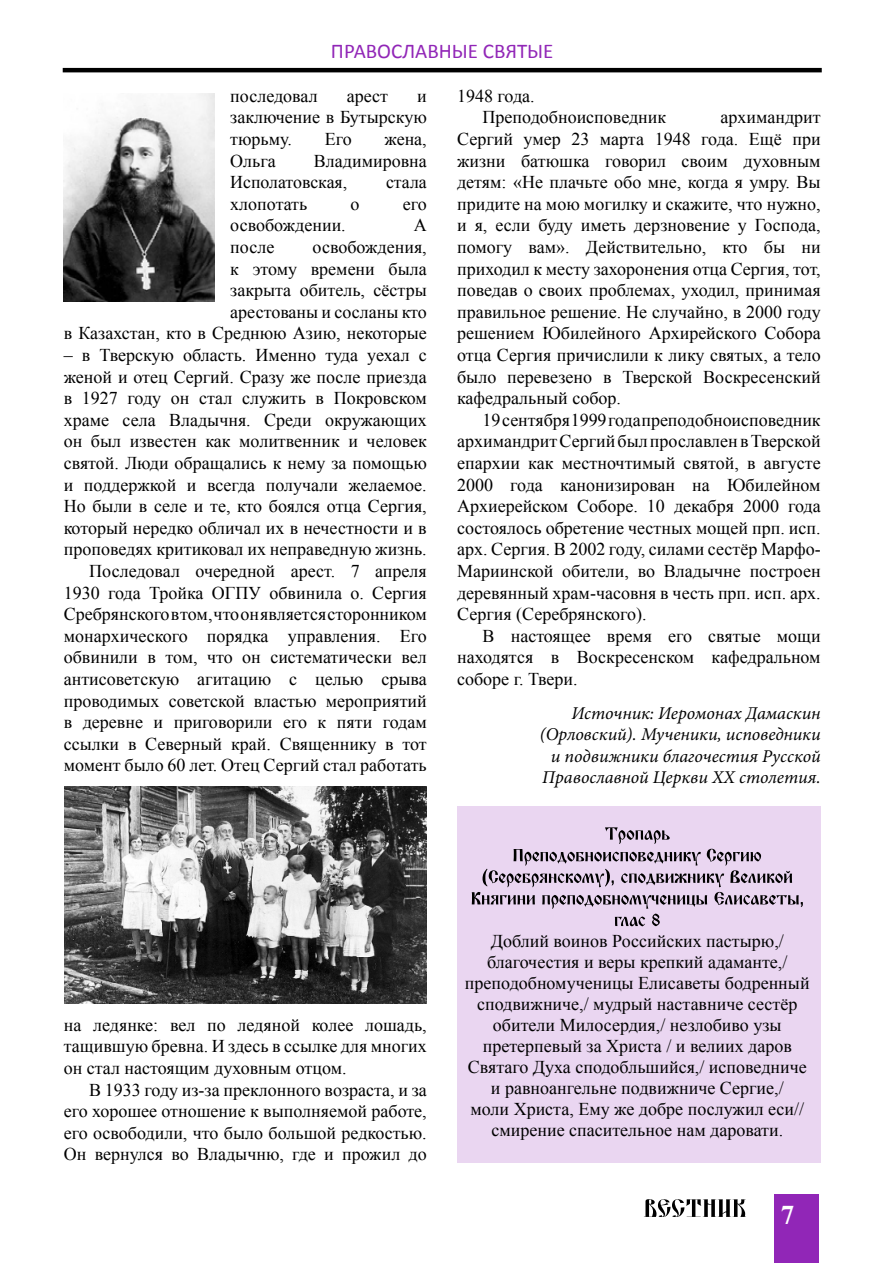
<style>
.page{position:relative;width:893px;height:1263px;background:#fff}
.page>*{position:absolute;margin:0;border:0;box-sizing:border-box;transform-origin:0 0}
.t1{font:700 27px "Times New Roman";color:#fff}
.t2{font:21px "Calibri";color:#9126b7}
.t3{font:18px/21.6px "Times New Roman";color:#000;text-align:justify}
.t4{font:italic 18px/21.6px "Minion Pro";color:#000;text-align:right}
</style>
<div class="page">
<svg style="left:644px;top:1199px;width:102px;height:18px"></svg>
<hr style="left:63px;top:68px;width:759px;height:4px;background:#000">
<div style="left:774px;top:1195px;width:45px;height:68px;background:#9126b7"></div>
<img style="left:64px;top:94px;width:150px;height:208px">
<img style="left:65px;top:787px;width:361px;height:216px">
<div style="left:457px;top:806px;width:364px;height:356px;background:#ead6f1"></div>
<svg style="left:472px;top:827px;width:331px;height:99px"></svg>
<p class="t2" style="left:331px;top:38px;width:224px">ПРАВОСЛАВНЫЕ СВЯТЫЕ</p>
<p class="t3" style="left:230px;top:85px;width:89px">последовал</p>
<p class="t3" style="left:347px;top:85px;width:43px">арест</p>
<p class="t3" style="left:230px;top:85px;width:198px;text-indent:187px">и заключение в Бутырскую тюрьму.</p>
<p class="t3" style="left:325px;top:128px;width:28px">Его</p>
<p class="t3" style="left:384px;top:128px;width:44px">жена,</p>
<p class="t3" style="left:230px;top:149px;width:47px">Ольга</p>
<p class="t3" style="left:230px;top:149px;width:198px;text-indent:84px">Владимировна<br>Исполатовская,</p>
<p class="t3" style="left:386px;top:171px;width:42px">стала</p>
<p class="t3" style="left:230px;top:193px;width:79px">хлопотать</p>
<p class="t3" style="left:351px;top:193px;width:10px">о</p>
<p class="t3" style="left:403px;top:193px;width:25px">его</p>
<p class="t3" style="left:230px;top:214px;width:117px">освобождении.</p>
<p class="t3" style="left:414px;top:214px;width:14px">А</p>
<p class="t3" style="left:230px;top:236px;width:46px">после</p>
<p class="t3" style="left:64px;top:236px;width:365px;text-align:right">освобождения,<br>к этому времени была<br>закрыта обитель, сёстры<br>арестованы и сосланы кто<br>в Казахстан, кто в Среднюю Азию, некоторые</p>
<p class="t3" style="left:64px;top:344px;width:365px;text-align:right">– в Тверскую область. Именно туда уехал с женой и отец Сергий. Сразу же после приезда в 1927 году он стал служить в Покровском храме села Владычня. Среди окружающих он был известен как молитвенник и человек святой. Люди обращались к нему за помощью и поддержкой и всегда получали желаемое.<br>Но были в селе и те, кто боялся отца Сергия, который нередко обличал их в нечестности и в проповедях критиковал их неправедную жизнь.<br>Последовал очередной арест. 7 апреля 1930 года Тройка ОГПУ обвинила о. Сергия Сребрянского в том, что он является сторонником монархического порядка управления. Его обвинили в том, что он систематически вел антисоветскую агитацию с целью срыва проводимых советской властью мероприятий в деревне и приговорили его к пяти годам ссылки в Северный край. Священнику в тот момент было 60 лет. Отец Сергий стал работать</p>
<p class="t3" style="left:483px;top:85px;width:185px;text-indent:-26px">1948 года.<br>Преподобноисповедник</p>
<p class="t3" style="left:457px;top:106px;width:365px;text-indent:263px">архимандрит Сергий умер 23 марта 1948 года. Ещё при жизни батюшка говорил своим духовным детям: «Не плачьте обо мне, когда я умру. Вы придите на мою могилку и скажите, что нужно, и я, если буду иметь дерзновение у Господа, помогу вам». Действительно, кто бы ни приходил к месту захоронения отца Сергия, тот, поведав о своих проблемах, уходил, принимая правильное решение. Не случайно, в 2000 году решением Юбилейного Архирейского Собора отца Сергия причислили к лику святых, а тело было перевезено в Тверской Воскресенский кафедральный собор.</p>
<p class="t3" style="left:457px;top:409px;width:365px;text-indent:26px">19 сентября 1999 года преподобноисповедник архимандрит Сергий был прославлен в Тверской епархии как местночтимый святой, в августе 2000 года канонизирован на Юбилейном Архиерейском Соборе. 10 декабря 2000 года состоялось обретение честных мощей прп. исп. арх. Сергия. В 2002 году, силами сестёр Марфо-Мариинской обители, во Владычне построен деревянный храм-часовня в честь прп. исп. арх.<br>Сергия (Серебрянского).</p>
<p class="t3" style="left:457px;top:625px;width:365px;text-indent:26px">В настоящее время его святые мощи находятся в Воскресенском кафедральном соборе г. Твери.</p>
<p class="t4" style="left:540px;top:702px;width:282px">Источник: Иеромонах Дамаскин (Орловский). Мученики, исповедники и подвижники благочестия Русской Православной Церкви XX столетия.</p>
<p class="t3" style="left:64px;top:1013px;width:365px">на ледянке: вел по ледяной колее лошадь, тащившую бревна. И здесь в ссылке для многих он стал настоящим духовным отцом.</p>
<p class="t3" style="left:64px;top:1078px;width:365px;text-indent:26px">В 1933 году из-за преклонного возраста, и за его хорошее отношение к выполняемой работе, его освободили, что было большой редкостью.<br>Он вернулся во Владычню, где и прожил до</p>
<p class="t3" style="left:465px;top:930px;width:346px;line-height:21px;text-align:center">Доблий воинов Российских пастырю,/ благочестия и веры крепкий адаманте,/ преподобномученицы Елисаветы бодренный сподвижниче,/ мудрый наставниче сестёр обители Милосердия,/ незлобиво узы претерпевый за Христа / и велиих даров Святаго Духа сподобльшийся,/ исповедниче и равноангельне подвижниче Сергие,/<br>моли Христа, Ему же добре послужил еси// смирение спасительное нам даровати.</p>
<h1 class="t1" style="left:781px;top:1196px;width:15px">7</h1>
</div>
